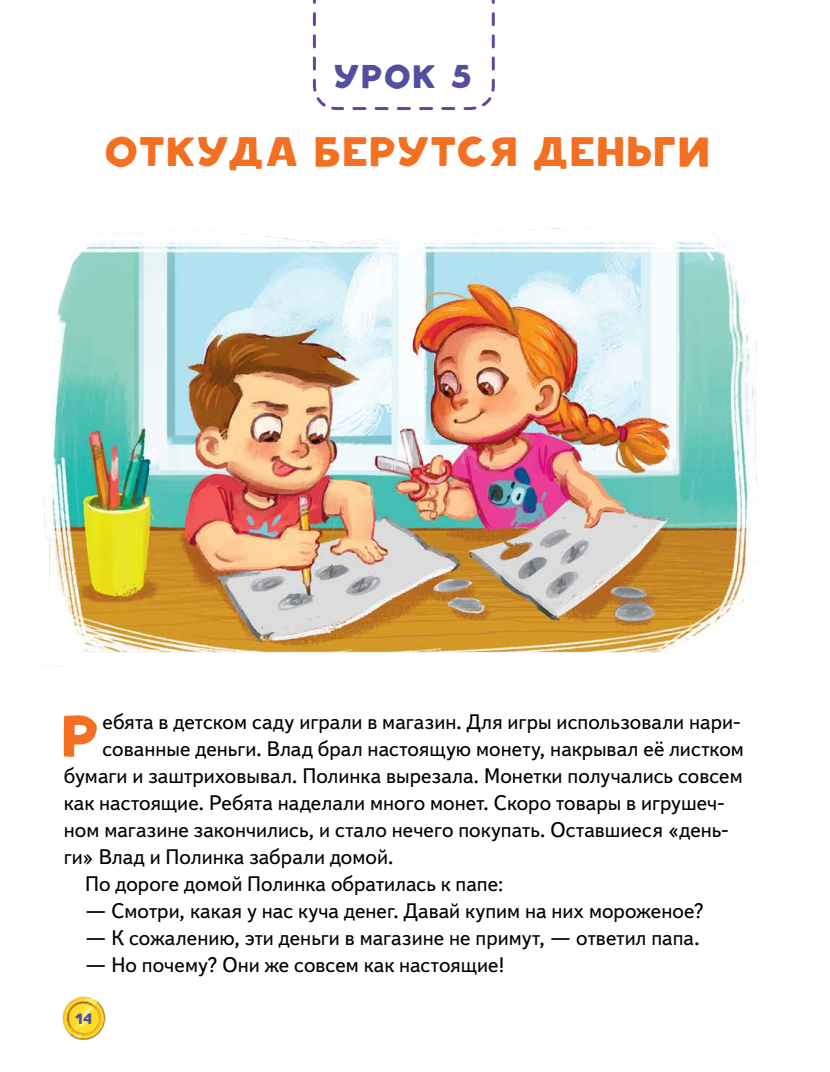
<style>
.page{position:relative;width:830px;height:1072px;background:#fff}
.page>*{position:absolute;margin:0;border:0;box-sizing:border-box;transform-origin:0 0}
.t1{font:63.3px "Shadow";color:#f36f21}
.t2{font:45px "Shadow";color:#f36f21}
.t3{font:36px "Shadow";color:#524fa1}
.t4{font:21px "Textbook New";letter-spacing:.005em;color:#000}
.t5{font:16.5px "Shadow";color:#524fa1}
</style>
<div class="page">
<img style="left:43px;top:227px;width:714px;height:441px">
<svg style="left:312px;top:0;width:183px;height:110px"></svg>
<img style="left:62px;top:996px;width:44px;height:44px">
<h3 class="t3" style="left:335px;top:57px;width:140px">Урок 5</h3>
<h2 class="t2" style="left:107px;top:127px;width:607px">Откуда берутся деньги</h2>
<h1 class="t1" style="left:64px;top:702px;width:40px">Р</h1>
<p class="t4" style="left:102px;top:709px;width:639px">ебята в детском саду играли в магазин. Для игры использовали нари-</p>
<p class="t4" style="left:102px;top:736px;width:642px">сованные деньги. Влад брал настоящую монету, накрывал её листком</p>
<p class="t4" style="left:64px;top:763px;width:680px">бумаги и заштриховывал. Полинка вырезала. Монетки получались совсем</p>
<p class="t4" style="left:64px;top:790px;width:661px">как настоящие. Ребята наделали много монет. Скоро товары в игрушеч-</p>
<p class="t4" style="left:64px;top:817px;width:666px">ном магазине закончились, и стало нечего покупать. Оставшиеся «день-</p>
<p class="t4" style="left:64px;top:844px;width:331px">ги» Влад и Полинка забрали домой.</p>
<p class="t4" style="left:85px;top:871px;width:419px">По дороге домой Полинка обратилась к папе:</p>
<p class="t4" style="left:85px;top:898px;width:619px">— Смотри, какая у нас куча денег. Давай купим на них мороженое?</p>
<p class="t4" style="left:85px;top:925px;width:616px">— К сожалению, эти деньги в магазине не примут, — ответил папа.</p>
<p class="t4" style="left:85px;top:952px;width:420px">— Но почему? Они же совсем как настоящие!</p>
<p class="t5" style="left:76px;top:1009px;width:19px">14</p>
</div>
